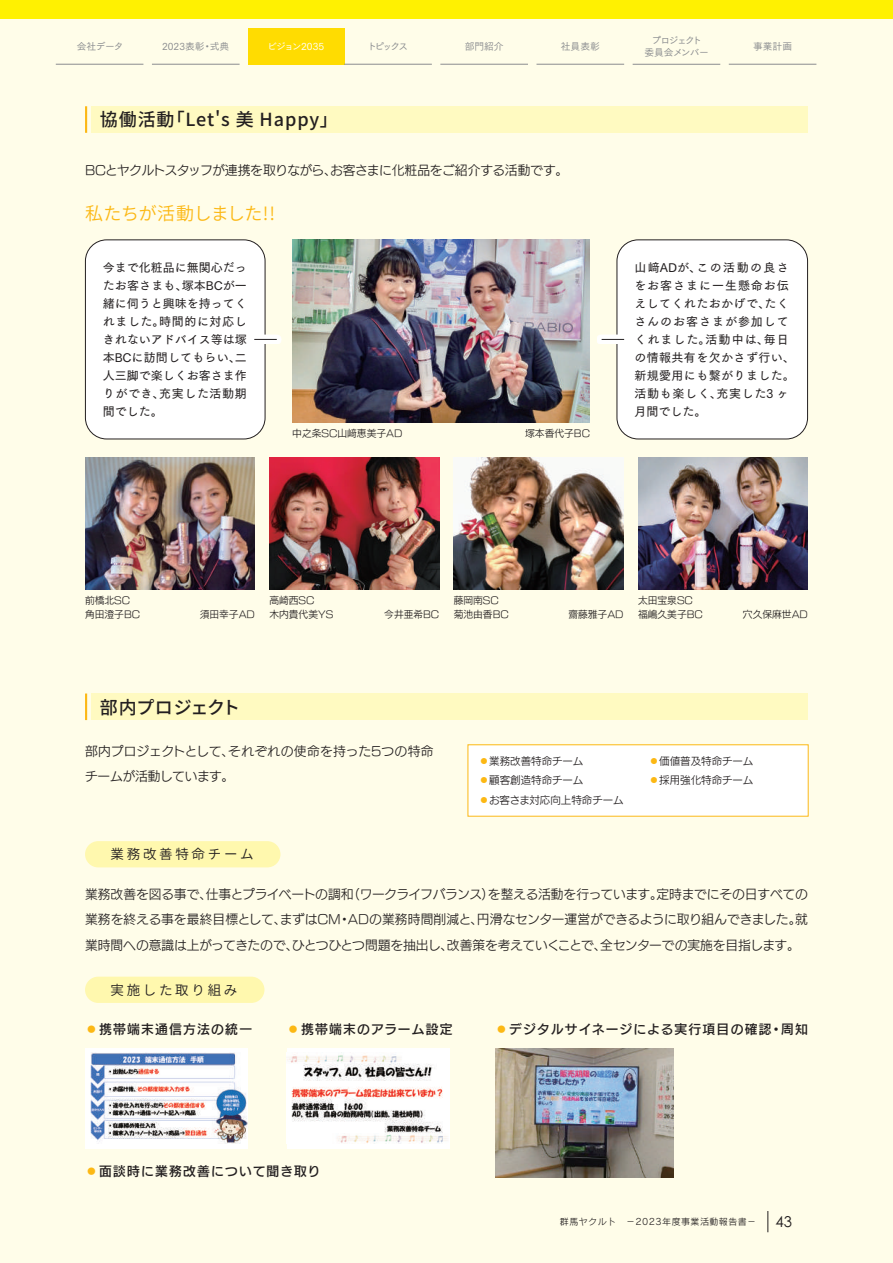
<style>
.page{position:relative;width:893px;height:1263px;background:#fffde9}
.page>*{position:absolute;margin:0;border:0;box-sizing:border-box;transform-origin:0 0}
.t1{font:500 18px "Source Han Sans JP";letter-spacing:.045em;color:#231f20}
.t2{font:18px "Source Han Sans JP";letter-spacing:-.03em;color:#fcb814}
.t3{font:500 18px "Source Han Sans JP";letter-spacing:-.01em;color:#231f20}
.t4{font:15px "Century Gothic Pro";color:#231f20}
.t5{font:13.5px "Source Han Sans JP";letter-spacing:.2em;color:#231f20}
.t6{font:12.75px/25.5px "New Rodin Pro M";letter-spacing:-.01em;color:#231f20;text-align:justify}
.t7{font:12.75px "New Rodin Pro DB";letter-spacing:.1em;color:#231f20}
.t8{font:12.75px "New Rodin Pro M";letter-spacing:-.03em;color:#231f20}
.t9{font:12px/18px "Tsuku Go Pro D";letter-spacing:.06em;color:#231f20}
.t10{font:12px/18px "Tsuku Go Pro D";letter-spacing:.035em;color:#231f20;text-align:justify}
.t11{font:10.5px/19.5px "New Rodin Pro M";color:#231f20}
.t12{font:9.75px/13.5px "New Rodin Pro M";color:#231f20}
.t13{font:9.75px "Tsuku Go Pro M";color:#8a8c8f}
.t14{font:9.75px/12px "Tsuku Go Pro M";letter-spacing:-.08em;color:#8a8c8f;text-align:center}
.t15{font:9.75px "Tsuku Go Pro M";letter-spacing:-.05em;color:#fff}
.t16{font:9px "Rodin Pro M";letter-spacing:.05em;color:#231f20}
.s1{color:#fcb814}
</style>
<div class="page">
<div style="left:0;top:0;width:893px;height:19px;background:#fff101"></div>
<div style="left:91px;top:106px;width:717px;height:27px;background:#fffac1"></div>
<hr style="left:85px;top:106px;width:2px;height:27px;background:#fcb814">
<div style="left:617px;top:240px;width:190px;height:199px;background:#fff;border-radius:21px"></div>
<div style="left:617px;top:239px;width:191px;height:200px;border:1px solid #231f20;border-radius:21px"></div>
<div style="left:85px;top:240px;width:180px;height:199px;background:#fff;border-radius:21px"></div>
<div style="left:85px;top:239px;width:180px;height:200px;border:1px solid #231f20;border-radius:21px"></div>
<div style="left:597px;top:334px;width:32px;height:10px;background:#fff"></div>
<svg style="left:602px;top:339px;width:22px;height:1px"></svg>
<div style="left:250px;top:334px;width:31px;height:10px;background:#fff"></div>
<svg style="left:254px;top:339px;width:23px;height:1px"></svg>
<div style="left:91px;top:693px;width:717px;height:27px;background:#fffac1"></div>
<hr style="left:85px;top:693px;width:2px;height:27px;background:#fcb814">
<div style="left:85px;top:977px;width:179px;height:26px;background:#fff8ae;border-radius:13px"></div>
<div style="left:85px;top:841px;width:195px;height:26px;background:#fff8ae;border-radius:13px"></div>
<div style="left:468px;top:745px;width:340px;height:71px;background:#fff"></div>
<img style="left:292px;top:239px;width:298px;height:183px">
<img style="left:85px;top:457px;width:170px;height:132px">
<img style="left:269px;top:458px;width:170px;height:132px">
<img style="left:638px;top:457px;width:170px;height:132px">
<img style="left:454px;top:457px;width:170px;height:132px">
<div style="left:85px;top:1048px;width:162px;height:100px;background:#fff"></div>
<img style="left:90px;top:1052px;width:157px;height:92px">
<div style="left:287px;top:1048px;width:162px;height:100px;background:#fff"></div>
<img style="left:287px;top:1052px;width:160px;height:92px">
<img style="left:495px;top:1048px;width:179px;height:130px">
<svg style="left:767px;top:1211px;width:1px;height:21px"></svg>
<div style="left:248px;top:28px;width:96px;height:36px;background:#ffdc01"></div>
<hr style="left:56px;top:64px;width:87px;height:1px;background:#8a8c8f">
<hr style="left:152px;top:64px;width:88px;height:1px;background:#8a8c8f">
<hr style="left:344px;top:64px;width:88px;height:1px;background:#8a8c8f">
<hr style="left:440px;top:64px;width:88px;height:1px;background:#8a8c8f">
<hr style="left:536px;top:64px;width:88px;height:1px;background:#8a8c8f">
<hr style="left:633px;top:64px;width:87px;height:1px;background:#8a8c8f">
<hr style="left:729px;top:64px;width:87px;height:1px;background:#8a8c8f">
<p class="t13" style="left:77px;top:38px;width:48px">会社データ</p>
<p class="t13" style="left:162px;top:38px;width:69px">2023表彰・式典</p>
<p class="t15" style="left:267px;top:38px;width:59px">ビジョン2035</p>
<p class="t13" style="left:367px;top:38px;width:43px">トピックス</p>
<p class="t13" style="left:465px;top:38px;width:40px">部門紹介</p>
<p class="t13" style="left:561px;top:38px;width:40px">社員表彰</p>
<p class="t14" style="left:644px;top:33px;width:66px">プロジェクト<br>委員会メンバー</p>
<p class="t13" style="left:753px;top:38px;width:40px">事業計画</p>
<h1 class="t1" style="left:100px;top:110px;width:239px">協働活動「Let's 美 Happy」</h1>
<p class="t8" style="left:85px;top:159px;width:485px">BCとヤクルトスタッフが連携を取りながら、お客さまに化粧品をご紹介する活動です。</p>
<h1 class="t2" style="left:85px;top:204px;width:192px">私たちが活動しました!!</h1>
<p class="t10" style="left:103px;top:257px;width:146px">今まで化粧品に無関心だったお客さまも、塚本BCが一緒に伺うと興味を持ってくれました。時間的に対応しきれないアドバイス等は塚本BCに訪問してもらい、二人三脚で楽しくお客さま作りができ、充実した活動期間でした。</p>
<p class="t12" style="left:292px;top:426px;width:112px">中之条SC山﨑恵美子AD</p>
<p class="t12" style="left:525px;top:426px;width:66px">塚本香代子BC</p>
<p class="t9" style="left:634px;top:257px;width:162px">山﨑ADが、この活動の良さをお客さまに一生懸命お伝えしてくれたおかげで、たくさんのお客さまが参加してくれました。活動中は、毎日の情報共有を欠かさず行い、新規愛用にも繋がりました。活動も楽しく、充実した3 ヶ月間でした。</p>
<p class="t12" style="left:85px;top:593px;width:56px">前橋北SC角田澄子BC</p>
<p class="t12" style="left:200px;top:606px;width:57px">須田幸子AD</p>
<p class="t12" style="left:269px;top:593px;width:65px">高崎西SC<br>木内貴代美YS</p>
<h1 class="t3" style="left:100px;top:697px;width:142px">部内プロジェクト</h1>
<p class="t12" style="left:384px;top:606px;width:56px">今井亜希BC</p>
<p class="t12" style="left:454px;top:593px;width:56px">藤岡南SC菊池由香BC</p>
<p class="t12" style="left:568px;top:606px;width:57px">齋藤雅子AD</p>
<p class="t12" style="left:638px;top:593px;width:66px">太田宝泉SC福嶋久美子BC</p>
<p class="t12" style="left:743px;top:606px;width:66px">穴久保麻世AD</p>
<p class="t6" style="left:85px;top:737px;width:350px">部内プロジェクトとして、それぞれの使命を持った5つの特命チームが活動しています。</p>
<p class="t5" style="left:111px;top:847px;width:145px">業務改善特命チーム</p>
<p class="t11" style="left:479px;top:750px;width:146px"><span class="s1">◦</span>業務改善特命チーム<br><span class="s1">◦</span>顧客創造特命チーム<br><span class="s1">◦</span>お客さま対応向上特命チーム</p>
<p class="t11" style="left:649px;top:750px;width:106px"><span class="s1">◦</span>価値普及特命チーム<span class="s1">◦</span>採用強化特命チーム</p>
<p class="t6" style="left:85px;top:880px;width:724px">業務改善を図る事で、仕事とプライベートの調和（ワークライフバランス）を整える活動を行っています。定時までにその日すべての業務を終える事を最終目標として、まずはCM・ADの業務時間削減と、円滑なセンター運営ができるように取り組んできました。就業時間への意識は上がってきたので、ひとつひとつ問題を抽出し、改善策を考えていくことで、全センターでの実施を目指します。</p>
<p class="t5" style="left:110px;top:982px;width:128px">実施した取り組み</p>
<p class="t7" style="left:85px;top:1018px;width:169px"><span class="s1">◦</span>携帯端末通信方法の統一</p>
<p class="t7" style="left:287px;top:1018px;width:167px"><span class="s1">◦</span>携帯端末のアラーム設定</p>
<p class="t7" style="left:495px;top:1018px;width:314px"><span class="s1">◦</span>デジタルサイネージによる実行項目の確認・周知</p>
<p class="t7" style="left:85px;top:1160px;width:237px"><span class="s1">◦</span>面談時に業務改善について聞き取り</p>
<p class="t16" style="left:560px;top:1215px;width:198px">群馬ヤクルト　－2023年度事業活動報告書－</p>
<p class="t4" style="left:776px;top:1212px;width:18px">43</p>
</div>
